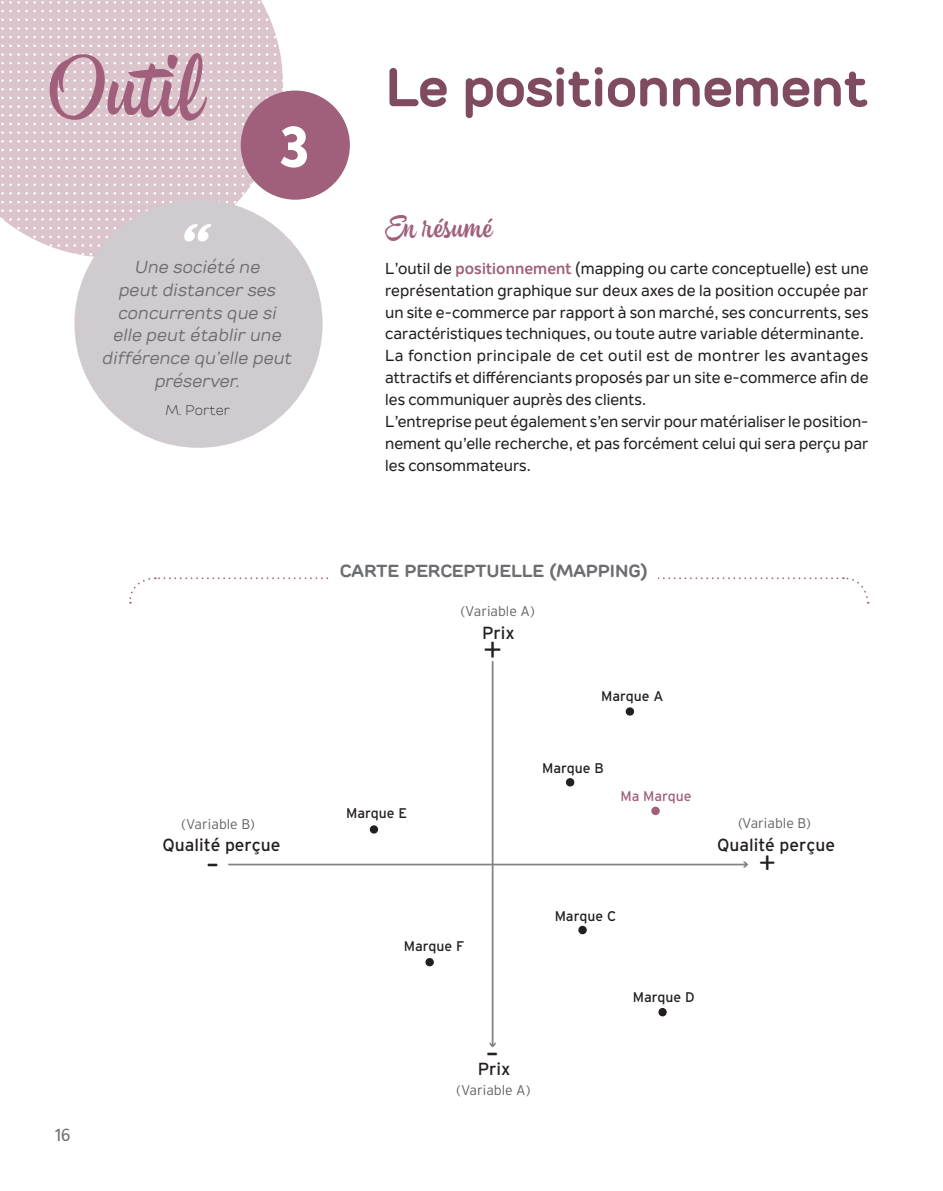
<style>
.page{position:relative;width:943px;height:1191px;background:#fff}
.page>*{position:absolute;margin:0;border:0;box-sizing:border-box;transform-origin:0 0}
.t1{font:87.5px "Hollie Script Pro";color:#a05f7a}
.Chapitre_outil_numer{font:800 57.75px "Nolan Next";color:#fff}
.Chapitre_outil_Titre{font:700 54.25px "TT Rounds";letter-spacing:-.01em;color:#7f4b60}
.t2{font:40.07px "Calibri";color:#231f20}
.t3{font:33.07px "Calibri";color:#231f20}
.t4{font:300 33.07px "Interstate";color:#231f20}
.Outil_Chapo_Titre_OK{font:31.5px "Hollie Script Pro";color:#a05f7a}
.Accroche_OK{font:italic 17.5px/22.8px "TT Rounds";color:#6c6d70;text-align:center}
.t5{font:17.5px "Interstate";color:#231f20}
.Outil_Figure_Titre_O{font:700 17.5px "TT Rounds";color:#6c6d70}
.t6{font:500 17.5px "Nolan Next";color:#6c6d70}
.Outil_Chapo_Texte_OK{font:500 15.75px/21.9px "Nolan Next";letter-spacing:.005em;color:#231f20;text-align:justify}
.t7{font:300 14px "Interstate";color:#636366}
.t8{font:14px "Interstate";color:#231f20}
.Accroche_signature_O{font:300 14px "TT Rounds";color:#3e3e3f}
.t9{font:14px "Interstate";color:#a05f7a}
.s1{font-weight:700;color:#a05f7a}
</style>
<div class="page">
<div style="left:0;top:0;width:283px;height:257px;background:#dbc4cb"></div>
<svg style="left:0;top:1px;width:283px;height:3px"></svg>
<svg style="left:0;top:10px;width:283px;height:2px"></svg>
<svg style="left:0;top:18px;width:283px;height:3px"></svg>
<svg style="left:0;top:27px;width:283px;height:3px"></svg>
<svg style="left:0;top:36px;width:283px;height:2px"></svg>
<svg style="left:0;top:44px;width:283px;height:3px"></svg>
<svg style="left:0;top:53px;width:283px;height:3px"></svg>
<svg style="left:0;top:62px;width:283px;height:2px"></svg>
<svg style="left:0;top:71px;width:283px;height:2px"></svg>
<svg style="left:0;top:79px;width:283px;height:3px"></svg>
<svg style="left:0;top:88px;width:283px;height:3px"></svg>
<svg style="left:0;top:97px;width:270px;height:2px"></svg>
<svg style="left:0;top:105px;width:258px;height:3px"></svg>
<svg style="left:0;top:114px;width:251px;height:3px"></svg>
<svg style="left:0;top:123px;width:246px;height:2px"></svg>
<svg style="left:0;top:131px;width:243px;height:3px"></svg>
<svg style="left:0;top:140px;width:241px;height:3px"></svg>
<svg style="left:0;top:149px;width:241px;height:2px"></svg>
<svg style="left:0;top:157px;width:243px;height:3px"></svg>
<svg style="left:0;top:166px;width:246px;height:3px"></svg>
<svg style="left:0;top:175px;width:251px;height:2px"></svg>
<svg style="left:0;top:183px;width:258px;height:3px"></svg>
<svg style="left:0;top:192px;width:272px;height:3px"></svg>
<svg style="left:0;top:201px;width:283px;height:2px"></svg>
<svg style="left:0;top:209px;width:283px;height:3px"></svg>
<svg style="left:0;top:253px;width:96px;height:2px"></svg>
<svg style="left:129px;top:577px;width:740px;height:26px"></svg>
<div style="left:241px;top:91px;width:109px;height:109px;background:#a05f7a;border-radius:50%"></div>
<div style="left:74px;top:200px;width:248px;height:248px;background:#d0cbcf;border-radius:50%"></div>
<svg style="left:0;top:218px;width:283px;height:29px"></svg>
<div style="left:330px;top:534px;width:327px;height:48px;background:#fff"></div>
<hr style="left:492px;top:661px;width:1px;height:384px;background:#808285">
<svg style="left:489px;top:1042px;width:6px;height:5px"></svg>
<hr style="left:228px;top:863px;width:518px;height:2px;background:#808285">
<svg style="left:742px;top:861px;width:6px;height:6px"></svg>
<div style="left:626px;top:708px;width:7px;height:7px;background:#231f20;border-radius:50%"></div>
<div style="left:625px;top:707px;width:9px;height:8px;border:1px solid #231f20;border-radius:50%"></div>
<div style="left:566px;top:778px;width:7px;height:8px;background:#231f20;border-radius:50%"></div>
<div style="left:566px;top:778px;width:8px;height:8px;border:1px solid #231f20;border-radius:50%"></div>
<div style="left:652px;top:807px;width:7px;height:7px;background:#a05f7a;border-radius:50%"></div>
<div style="left:651px;top:806px;width:8px;height:9px;border:1px solid #a05f7a;border-radius:50%"></div>
<div style="left:579px;top:926px;width:7px;height:7px;background:#231f20;border-radius:50%"></div>
<div style="left:578px;top:925px;width:8px;height:9px;border:1px solid #231f20;border-radius:50%"></div>
<div style="left:659px;top:1008px;width:7px;height:7px;background:#231f20;border-radius:50%"></div>
<div style="left:658px;top:1008px;width:8px;height:8px;border:1px solid #231f20;border-radius:50%"></div>
<div style="left:426px;top:958px;width:7px;height:7px;background:#231f20;border-radius:50%"></div>
<div style="left:425px;top:958px;width:9px;height:8px;border:1px solid #231f20;border-radius:50%"></div>
<div style="left:370px;top:826px;width:7px;height:7px;background:#231f20;border-radius:50%"></div>
<div style="left:370px;top:825px;width:8px;height:8px;border:1px solid #231f20;border-radius:50%"></div>
<h1 class="t1" style="left:50px;top:34px;width:157px">Outil</h1>
<p class="Chapitre_outil_numer" style="left:279px;top:111px;width:32px">3</p>
<p class="Accroche_OK" style="left:103px;top:255px;width:191px">Une société ne<br>peut distancer ses concurrents que si elle peut établir une différence qu’elle peut préserver.</p>
<p class="Accroche_signature_O" style="left:165px;top:400px;width:66px">M. Porter</p>
<p class="Chapitre_outil_Titre" style="left:385px;top:50px;width:484px">Le positionnement</p>
<p class="Outil_Chapo_Titre_OK" style="left:385px;top:208px;width:109px">En résumé</p>
<p class="Outil_Chapo_Texte_OK" style="left:385px;top:257px;width:485px">L’outil de <span class="s1">positionnement</span> (mapping ou carte conceptuelle) est une représentation graphique sur deux axes de la position occupée par un site e-commerce par rapport à son marché, ses concurrents, ses caractéristiques techniques, ou toute autre variable déterminante.</p>
<p class="Outil_Chapo_Texte_OK" style="left:385px;top:345px;width:485px">La fonction principale de cet outil est de montrer les avantages attractifs et différenciants proposés par un site e-commerce afin de les communiquer auprès des clients.</p>
<p class="Outil_Chapo_Texte_OK" style="left:385px;top:410px;width:485px">L’entreprise peut également s’en servir pour matérialiser le position&shy;nement qu’elle recherche, et pas forcément celui qui sera perçu par les consommateurs.</p>
<p class="Outil_Figure_Titre_O" style="left:340px;top:559px;width:309px">CARTE PERCEPTUELLE (MAPPING)</p>
<p class="t7" style="left:460px;top:603px;width:76px">(Variable A)</p>
<p class="t4" style="left:483px;top:631px;width:21px">+</p>
<p class="t5" style="left:482px;top:623px;width:34px">Prix</p>
<p class="t8" style="left:601px;top:688px;width:64px">Marque A</p>
<p class="t8" style="left:542px;top:760px;width:63px">Marque B</p>
<p class="t9" style="left:620px;top:788px;width:73px">Ma Marque</p>
<p class="t8" style="left:346px;top:805px;width:62px">Marque E</p>
<p class="t7" style="left:181px;top:816px;width:75px">(Variable B)</p>
<p class="t7" style="left:738px;top:815px;width:74px">(Variable B)</p>
<p class="t5" style="left:162px;top:835px;width:119px">Qualité perçue</p>
<p class="t5" style="left:717px;top:834px;width:119px">Qualité perçue</p>
<p class="t2" style="left:206px;top:836px;width:14px">-</p>
<p class="t3" style="left:759px;top:840px;width:18px">+</p>
<p class="t6" style="left:55px;top:1124px;width:17px">16</p>
<p class="t8" style="left:404px;top:938px;width:62px">Marque F</p>
<p class="t2" style="left:486px;top:1025px;width:14px">-</p>
<p class="t5" style="left:478px;top:1058px;width:34px">Prix</p>
<p class="t7" style="left:456px;top:1082px;width:76px">(Variable A)</p>
<p class="t8" style="left:554px;top:908px;width:63px">Marque C</p>
<p class="t8" style="left:633px;top:989px;width:63px">Marque D</p>
</div>
